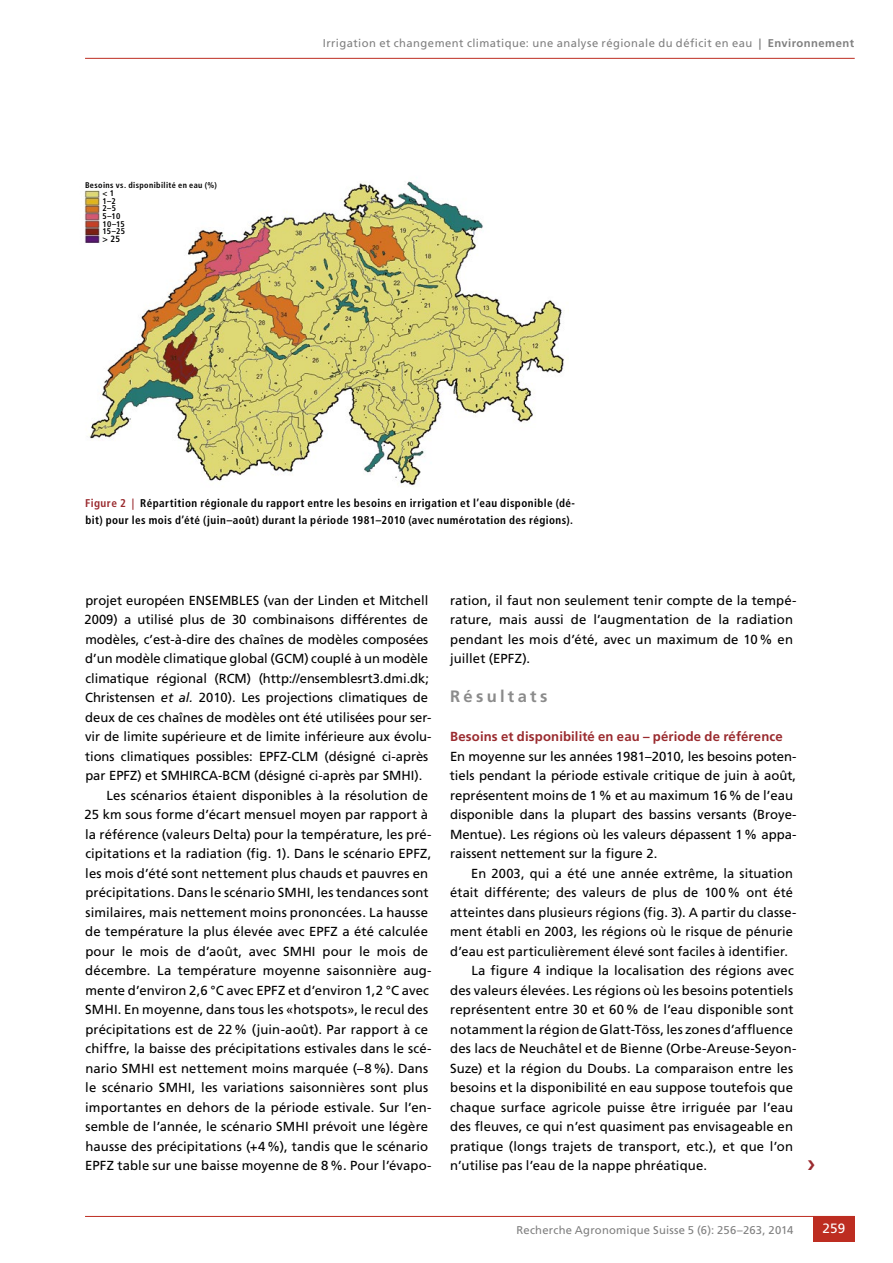
<style>
.page{position:relative;width:893px;height:1263px;background:#fff}
.page>*{position:absolute;margin:0;border:0;box-sizing:border-box;transform-origin:0 0}
.t1{font:700 16.5px "Frutiger LT Std";letter-spacing:.2em;color:#8b8b8b}
.t2{font:13.5px "Frutiger LT Std";color:#fff}
.t3{font:13.2px/19.5px "Frutiger LT Std";letter-spacing:.005em;color:#000}
.t4{font:700 13.2px "Frutiger LT Std";letter-spacing:.01em;color:#9a2b2f}
.t5{font:700 condensed 11.25px/16.5px "Frutiger LT Std";letter-spacing:.04em;color:#000}
.t6{font:11.25px "Frutiger LT Std";letter-spacing:.035em;color:#808080}
.t7{font:700 condensed 9px "Frutiger LT Std";color:#000}
.t8{font:700 condensed 8.25px/7.8px "Frutiger LT Std";letter-spacing:.045em;color:#000}
.s1{font-weight:700}
.s2{color:#9a2b2f}
.s3{font-style:italic}
</style>
<div class="page">
<hr style="left:85px;top:1216px;width:770px;height:1px;background:#bd2d21">
<div style="left:813px;top:1216px;width:42px;height:26px;background:#bd2d21"></div>
<hr style="left:85px;top:58px;width:770px;height:1px;background:#bd2d21">
<img style="left:84px;top:181px;width:481px;height:306px">
<p class="t8" style="left:103px;top:181px;width:116px;text-indent:-18px">Besoins vs. disponibilité en eau (%) &lt; 1<br>1–2<br>2–5<br>5–10<br>10–15<br>15–25</p>
<p class="t7" style="left:103px;top:233px;width:19px">&gt; 25</p>
<p class="t6" style="left:323px;top:36px;width:533px">Irrigation et changement climatique: une analyse régionale du déficit en eau <span class="s1">| Environnement</span></p>
<p class="t5" style="left:85px;top:495px;width:491px"><span class="s2">Figure 2 |</span> Répartition régionale du rapport entre les besoins en irrigation et l’eau disponible (dé&shy;bit) pour les mois d’été (juin–août) durant la période 1981–2010 (avec numérotation des régions).</p>
<p class="t3" style="left:85px;top:590px;width:344px">projet européen ENSEMBLES (van der Linden et Mitchell</p>
<p class="t3" style="left:85px;top:610px;width:345px">2009) a utilisé plus de 30 combinaisons différentes de</p>
<p class="t3" style="left:85px;top:629px;width:344px">modèles, c’est-à-dire des chaînes de modèles composées</p>
<p class="t3" style="left:85px;top:649px;width:344px">d’un modèle climatique global (GCM) couplé à un modèle</p>
<p class="t3" style="left:85px;top:668px;width:345px">climatique régional (RCM) (http://ensemblesrt3.dmi.dk;</p>
<p class="t3" style="left:85px;top:688px;width:345px">Christensen <span class="s3">et al.</span> 2010). Les projections climatiques de</p>
<p class="t3" style="left:85px;top:707px;width:348px">deux de ces chaînes de modèles ont été utilisées pour ser-</p>
<p class="t3" style="left:85px;top:727px;width:348px">vir de limite supérieure et de limite inférieure aux évolu-</p>
<p class="t3" style="left:85px;top:746px;width:345px">tions climatiques possibles: EPFZ-CLM (désigné ci-après</p>
<p class="t3" style="left:85px;top:766px;width:339px">par EPFZ) et SMHIRCA-BCM (désigné ci-après par SMHI).</p>
<p class="t3" style="left:106px;top:785px;width:323px">Les scénarios étaient disponibles à la résolution de</p>
<p class="t3" style="left:85px;top:805px;width:345px">25 km sous forme d’écart mensuel moyen par rapport à</p>
<p class="t3" style="left:85px;top:824px;width:348px">la référence (valeurs Delta) pour la température, les pré-</p>
<p class="t3" style="left:85px;top:844px;width:347px">cipitations et la radiation (fig. 1). Dans le scénario EPFZ,</p>
<p class="t3" style="left:85px;top:863px;width:344px">les mois d’été sont nettement plus chauds et pauvres en</p>
<p class="t3" style="left:85px;top:883px;width:345px">précipitations. Dans le scénario SMHI, les tendances sont</p>
<p class="t3" style="left:85px;top:902px;width:344px">similaires, mais nettement moins prononcées. La hausse</p>
<p class="t3" style="left:85px;top:922px;width:344px">de température la plus élevée avec EPFZ a été calculée</p>
<p class="t3" style="left:85px;top:941px;width:344px">pour le mois de d’août, avec SMHI pour le mois de</p>
<p class="t3" style="left:85px;top:961px;width:348px">décembre. La température moyenne saisonnière aug-</p>
<p class="t3" style="left:85px;top:980px;width:345px">mente d’environ 2,6 °C avec EPFZ et d’environ 1,2 °C avec</p>
<p class="t3" style="left:85px;top:1000px;width:345px">SMHI. En moyenne, dans tous les «hotspots», le recul des</p>
<p class="t3" style="left:85px;top:1019px;width:344px">précipitations est de 22% (juin-août). Par rapport à ce</p>
<p class="t3" style="left:85px;top:1039px;width:348px">chiffre, la baisse des précipitations estivales dans le scé-</p>
<p class="t3" style="left:85px;top:1058px;width:344px">nario SMHI est nettement moins marquée (–8%). Dans</p>
<p class="t3" style="left:85px;top:1078px;width:344px">le scénario SMHI, les variations saisonnières sont plus</p>
<p class="t3" style="left:85px;top:1097px;width:348px">importantes en dehors de la période estivale. Sur l’en-</p>
<p class="t3" style="left:85px;top:1117px;width:344px">semble de l’année, le scénario SMHI prévoit une légère</p>
<p class="t3" style="left:85px;top:1136px;width:344px">hausse des précipitations (+4%), tandis que le scénario</p>
<p class="t3" style="left:85px;top:1156px;width:348px">EPFZ table sur une baisse moyenne de 8%. Pour l’évapo-</p>
<p class="t3" style="left:450px;top:590px;width:348px">ration, il faut non seulement tenir compte de la tempé&shy;rature, mais aussi de l’augmentation de la radiation pendant les mois d’été, avec un maximum de 10% en juillet (EPFZ).</p>
<p class="t1" style="left:450px;top:687px;width:99px">Résultats</p>
<p class="t4" style="left:450px;top:729px;width:334px">Besoins et disponibilité en eau – période de référence</p>
<p class="t3" style="left:450px;top:746px;width:348px">En moyenne sur les années 1981–2010, les besoins poten&shy;tiels pendant la période estivale critique de juin à août, représentent moins de 1% et au maximum 16% de l’eau disponible dans la plupart des bassins versants (Broye-Mentue). Les régions où les valeurs dépassent 1% appa&shy;raissent nettement sur la figure 2.</p>
<p class="t3" style="left:471px;top:863px;width:323px">En 2003, qui a été une année extrême, la situation</p>
<p class="t3" style="left:450px;top:883px;width:344px">était différente; des valeurs de plus de 100% ont été</p>
<p class="t3" style="left:450px;top:902px;width:348px">atteintes dans plusieurs régions (fig. 3). A partir du classe-</p>
<p class="t3" style="left:450px;top:922px;width:344px">ment établi en 2003, les régions où le risque de pénurie</p>
<p class="t3" style="left:450px;top:941px;width:339px">d’eau est particulièrement élevé sont faciles à identifier.</p>
<p class="t3" style="left:471px;top:961px;width:324px">La figure 4 indique la localisation des régions avec</p>
<p class="t3" style="left:450px;top:980px;width:344px">des valeurs élevées. Les régions où les besoins potentiels</p>
<p class="t3" style="left:450px;top:1000px;width:345px">représentent entre 30 et 60% de l’eau disponible sont</p>
<p class="t3" style="left:450px;top:1019px;width:344px">notamment la région de Glatt-Töss, les zones d’affluence</p>
<p class="t3" style="left:450px;top:1039px;width:348px">des lacs de Neuchâtel et de Bienne (Orbe-Areuse-Seyon-</p>
<p class="t3" style="left:450px;top:1058px;width:345px">Suze) et la région du Doubs. La comparaison entre les</p>
<p class="t3" style="left:450px;top:1078px;width:344px">besoins et la disponibilité en eau suppose toutefois que</p>
<p class="t3" style="left:450px;top:1097px;width:344px">chaque surface agricole puisse être irriguée par l’eau</p>
<p class="t3" style="left:450px;top:1117px;width:344px">des fleuves, ce qui n’est quasiment pas envisageable en</p>
<p class="t3" style="left:450px;top:1136px;width:344px">pratique (longs trajets de transport, etc.), et que l’on</p>
<p class="t3" style="left:450px;top:1156px;width:258px">n’utilise pas l’eau de la nappe phréatique.</p>
<p class="t6" style="left:516px;top:1223px;width:278px">Recherche Agronomique Suisse 5 (6): 256–263, 2014</p>
<p class="t2" style="left:823px;top:1221px;width:24px">259</p>
</div>
